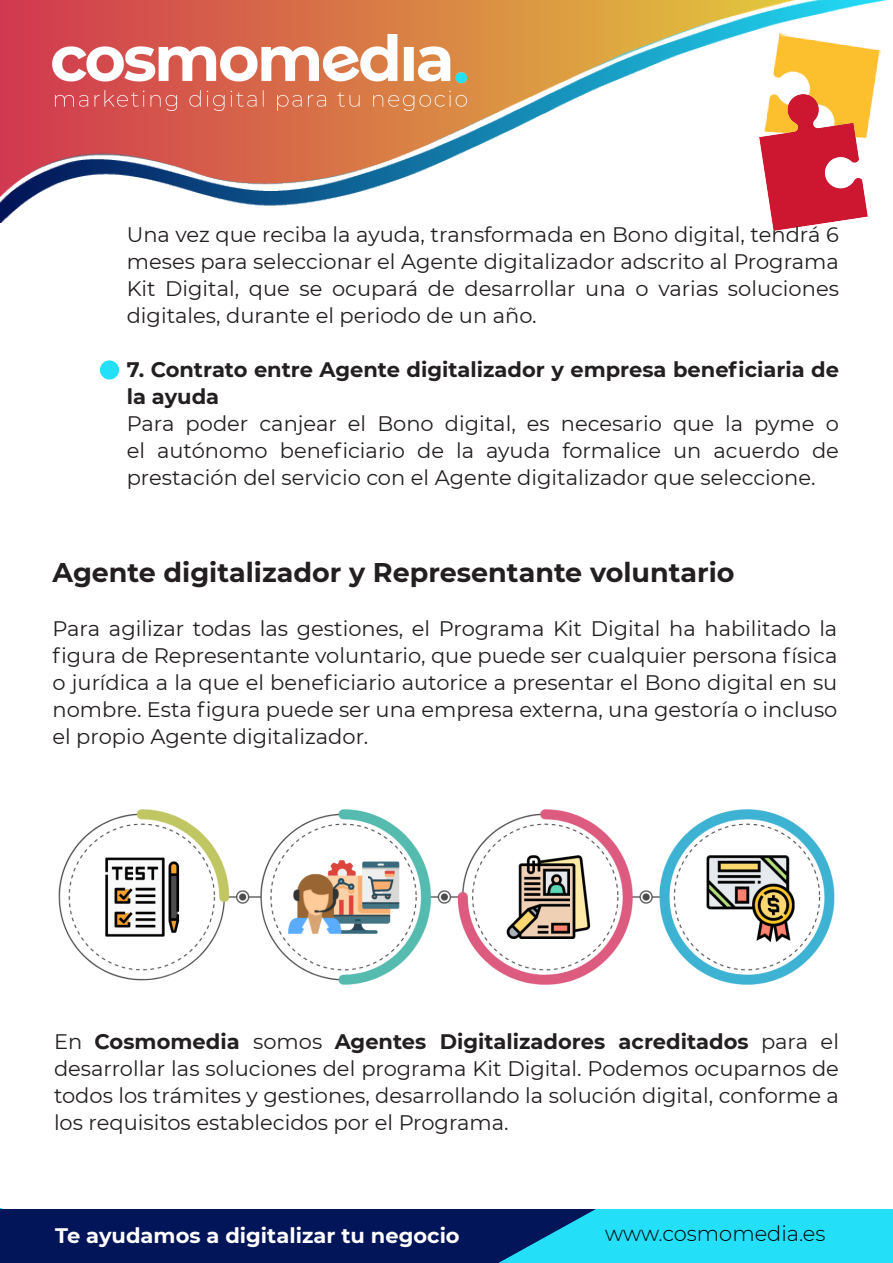
<style>
.page{position:relative;width:893px;height:1263px;background:#fff}
.page>*{position:absolute;margin:0;border:0;box-sizing:border-box;transform-origin:0 0}
.t1{font:700 27px "Montserrat";color:#231f20}
.t2{font:21px/27px "Montserrat";color:#231f20;text-align:justify}
.t3{font:700 21px/27px "Montserrat";color:#231f20}
.t4{font:700 21px "Montserrat";color:#fff}
.t5{font:300 21px "Montserrat";color:#000001}
.s1{font-weight:700}
</style>
<div class="page">
<svg style="left:0;top:1209px;width:893px;height:54px;background:#0f6396"></svg>
<img style="left:772px;top:222px;width:60px;height:8px">
<img style="left:0;top:0;width:887px;height:222px">
<img style="left:52px;top:34px;width:414px;height:77px">
<div style="left:100px;top:360px;width:19px;height:19px;background:#23dff8;border-radius:50%"></div>
<img style="left:58px;top:809px;width:777px;height:176px">
<p class="t2" style="left:127px;top:221px;width:714px">Una vez que reciba la ayuda, transformada en Bono digital, tendrá 6 meses para seleccionar el Agente digitalizador adscrito al Programa Kit Digital, que se ocupará de desarrollar una o varias soluciones digitales, durante el periodo de un año.</p>
<p class="t3" style="left:127px;top:355px;width:714px">7. Contrato entre Agente digitalizador y empresa beneficiaria de la ayuda</p>
<p class="t2" style="left:127px;top:410px;width:714px">Para poder canjear el Bono digital, es necesario que la pyme o el autónomo beneficiario de la ayuda formalice un acuerdo de prestación del servicio con el Agente digitalizador que seleccione.</p>
<p class="t1" style="left:52px;top:553px;width:684px">Agente digitalizador y Representante voluntario</p>
<p class="t2" style="left:52px;top:614px;width:786px">Para agilizar todas las gestiones, el Programa Kit Digital ha habilitado la figura de Representante voluntario, que puede ser cualquier persona física o jurídica a la que el beneficiario autorice a presentar el Bono digital en su nombre. Esta figura puede ser una empresa externa, una gestoría o incluso el propio Agente digitalizador.</p>
<p class="t2" style="left:54px;top:1027px;width:786px">En <span class="s1">Cosmomedia</span> somos <span class="s1">Agentes Digitalizadores acreditados</span> para el desarrollar las soluciones del programa Kit Digital. Podemos ocuparnos de todos los trámites y gestiones, desarrollando la solución digital, conforme a los requisitos establecidos por el Programa.</p>
<p class="t4" style="left:55px;top:1220px;width:406px">Te ayudamos a digitalizar tu negocio</p>
<p class="t5" style="left:605px;top:1219px;width:222px">www.cosmomedia.es</p>
</div>
